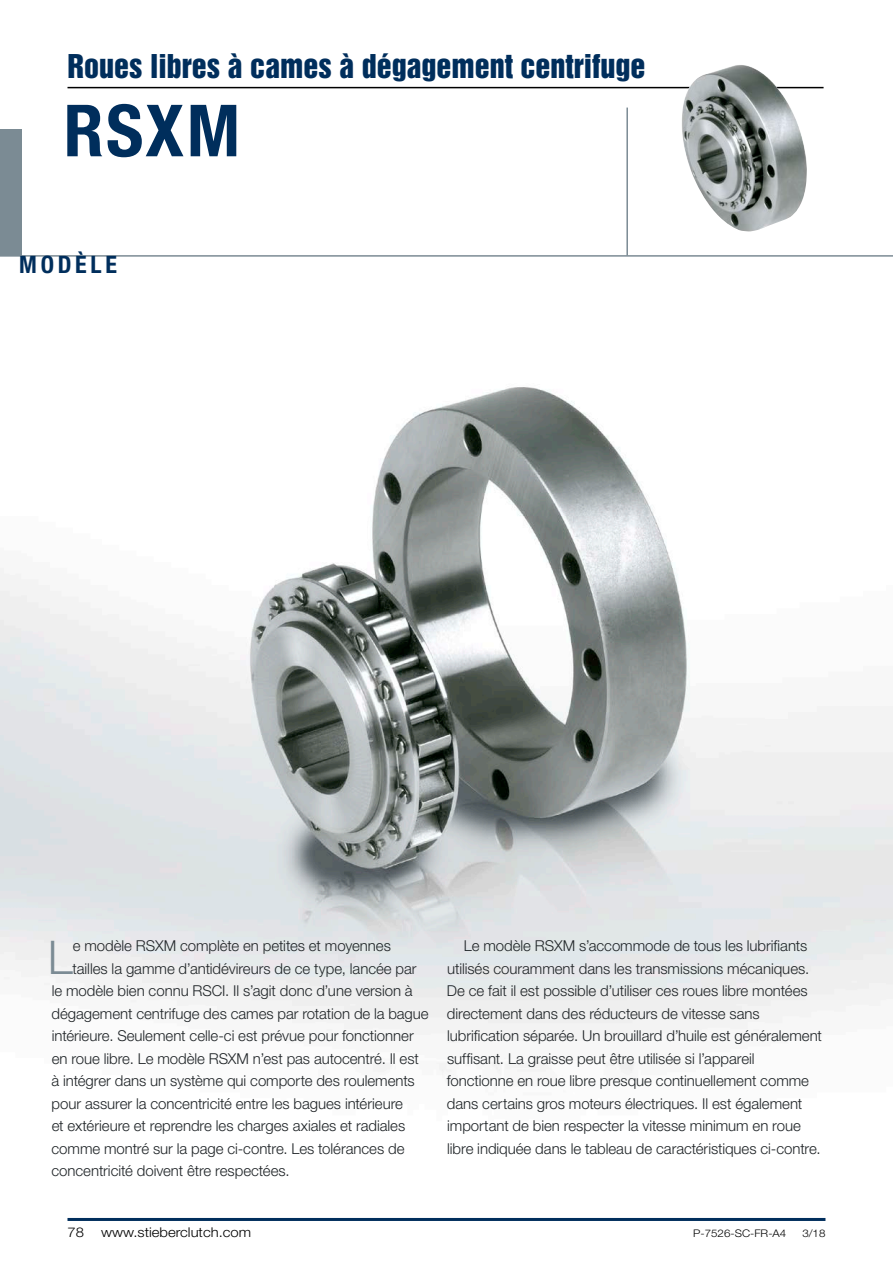
<style>
.page{position:relative;width:893px;height:1263px;background:#fff}
.page>*{position:absolute;margin:0;border:0;box-sizing:border-box;transform-origin:0 0}
.Headline_Big{font:700 condensed 72px "Helvetica Neue LT Std";color:#002e5c}
.Fließtext_Initial{font:300 46.5px "Helvetica Neue LT Std";color:#7b8b94}
.t1{font:30px "Helvetica Inserat LT Std";color:#002e5c}
.Headline_Blau{font:700 condensed 24px "Helvetica Neue LT Std";letter-spacing:.155em;color:#002e5c}
.Fließtext_Initial-2{font:300 15px/22.5px "Helvetica Neue LT Std";letter-spacing:-.005em;color:#1f2427}
.t2{font:300 13.5px "Helvetica Neue LT Std";color:#000;scale:1.1 1}
.t3{font:300 10.5px "Helvetica Neue LT Std";color:#000;scale:1.1 1}
</style>
<div class="page">
<hr style="left:68px;top:87px;width:756px;height:1px;background:#000">
<hr style="left:0;top:255px;width:893px;height:2px;background:#7b8b94">
<img style="left:682px;top:65px;width:126px;height:167px">
<img style="left:0;top:387px;width:893px;height:693px">
<hr style="left:68px;top:1218px;width:757px;height:3px;background:#002e5c">
<hr style="left:626px;top:108px;width:2px;height:148px;background:#7b8b94">
<div style="left:0;top:129px;width:21px;height:127px;background:#7b8b94"></div>
<p class="t1" style="left:68px;top:48px;width:580px">Roues libres à cames à dégagement centrifuge</p>
<p class="Headline_Big" style="left:64px;top:87px;width:178px">RSXM</p>
<p class="Headline_Blau" style="left:19px;top:250px;width:99px">MODÈLE</p>
<p class="Fließtext_Initial" style="left:48px;top:929px;width:26px">L</p>
<p class="Fließtext_Initial-2" style="left:73px;top:934px;width:320px">e modèle RSXM complète en petites et moyennes</p>
<p class="Fließtext_Initial-2" style="left:73px;top:957px;width:346px">tailles la gamme d’antidévireurs de ce type, lancée par</p>
<p class="Fließtext_Initial-2" style="left:52px;top:979px;width:362px">le modèle bien connu RSCI. Il s’agit donc d’une version à</p>
<p class="Fließtext_Initial-2" style="left:51px;top:1002px;width:379px">dégagement centrifuge des cames par rotation de la bague</p>
<p class="Fließtext_Initial-2" style="left:52px;top:1024px;width:363px">intérieure. Seulement celle-ci est prévue pour fonctionner</p>
<p class="Fließtext_Initial-2" style="left:52px;top:1047px;width:369px">en roue libre. Le modèle RSXM n’est pas autocentré. Il est</p>
<p class="Fließtext_Initial-2" style="left:52px;top:1069px;width:365px">à intégrer dans un système qui comporte des roulements</p>
<p class="Fließtext_Initial-2" style="left:52px;top:1092px;width:353px">pour assurer la concentricité entre les bagues intérieure</p>
<p class="Fließtext_Initial-2" style="left:52px;top:1114px;width:355px">et extérieure et reprendre les charges axiales et radiales</p>
<p class="Fließtext_Initial-2" style="left:52px;top:1137px;width:355px">comme montré sur la page ci-contre. Les tolérances de</p>
<p class="Fließtext_Initial-2" style="left:52px;top:1159px;width:240px">concentricité doivent être respectées.</p>
<p class="Fließtext_Initial-2" style="left:447px;top:934px;width:377px;text-indent:17px">Le modèle RSXM s’accommode de tous les lubrifiants utilisés couramment dans les transmissions mécaniques.<br>De ce fait il est possible d’utiliser ces roues libre montées directement dans des réducteurs de vitesse sans lubrification séparée. Un brouillard d’huile est généralement suffisant. La graisse peut être utilisée si l’appareil fonctionne en roue libre presque continuellement comme dans certains gros moteurs électriques. Il est également important de bien respecter la vitesse minimum en roue libre indiquée dans le tableau de caractéristiques ci-contre.</p>
<p class="t2" style="left:68px;top:1223px;width:17px">78</p>
<p class="t2" style="left:101px;top:1223px;width:138px">www.stieberclutch.com</p>
<p class="t3" style="left:693px;top:1226px;width:86px">P-7526-SC-FR-A4</p>
<p class="t3" style="left:802px;top:1226px;width:23px">3/18</p>
</div>
